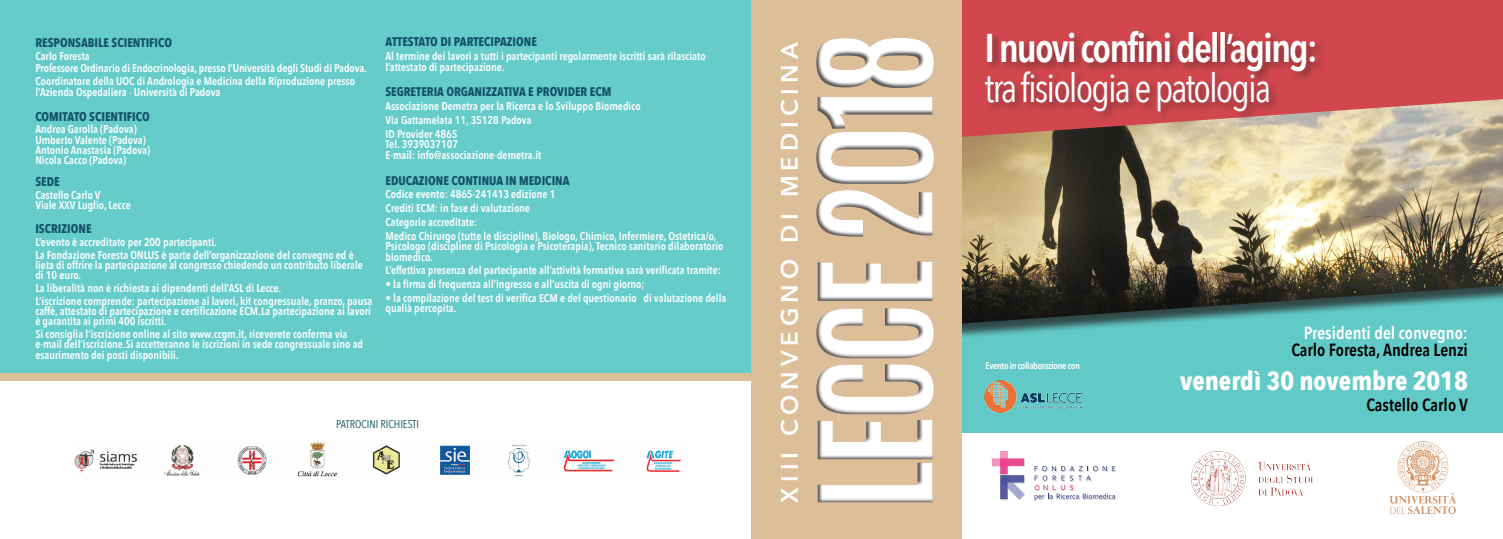
<style>
.page{position:relative;width:1503px;height:539px;background:#fff}
.page>*{position:absolute;margin:0;border:0;box-sizing:border-box;transform-origin:0 0}
.t1{font:700 133.5px "Antonio";letter-spacing:-.05em;color:#fff}
.t2{font:600 condensed 40px/40px "Avenir Next LT Pro";letter-spacing:-.05em;color:#fff}
.t3{font:700 condensed 26.25px "Avenir Next LT Pro";color:#fff}
.t4{font:600 23.75px "Avenir Next LT Pro";letter-spacing:.21em;color:#fff}
.t5{font:600 condensed 17.5px "Avenir Next LT Pro";color:#000}
.t6{font:600 condensed 17.5px "Avenir Next LT Pro";color:#fff}
.t7{font:700 condensed 12.5px "Avenir Next LT Pro";color:#125168}
.t8{font:600 condensed 11.25px/10.2px "Avenir Next LT Pro";color:#fff}
.t9{font:condensed 11.25px "Avenir Next LT Pro";color:#125168}
.t10{font:600 condensed 9.5px "Avenir Next LT Pro";letter-spacing:-.03em;color:#fff}
.s1{font-weight:400}
</style>
<div class="page">
<div style="left:0;top:0;width:751px;height:380px;background:#66ccc9"></div>
<img style="left:74px;top:440px;width:607px;height:37px">
<div style="left:0;top:373px;width:752px;height:7px;background:#dcbf99"></div>
<div style="left:752px;top:220px;width:750px;height:212px;background:#61cac7"></div>
<div style="left:752px;top:0;width:750px;height:170px;background:#d2474e"></div>
<div style="left:950px;top:101px;width:552px;height:239px;background:#231f20;opacity:.75"></div>
<img style="left:982px;top:99px;width:520px;height:225px">
<div style="left:751px;top:0;width:210px;height:539px;background:#dcbf99"></div>
<svg style="left:1034px;top:466px;width:81px;height:34px"></svg>
<svg style="left:991px;top:451px;width:33px;height:48px"></svg>
<img style="left:1191px;top:451px;width:121px;height:54px">
<div style="left:983px;top:29px;width:343px;height:94px;background:#231f20;opacity:.45"></div>
<div style="left:772px;top:0;width:210px;height:520px;background:#231f20;opacity:.75"></div>
<img style="left:984px;top:380px;width:97px;height:33px">
<img style="left:1389px;top:442px;width:68px;height:72px">
<p class="t7" style="left:35px;top:35px;width:138px">RESPONSABILE SCIENTIFICO</p>
<p class="t8" style="left:35px;top:50px;width:56px">Carlo Foresta</p>
<p class="t8" style="left:35px;top:63px;width:333px">Professore Ordinario di Endocrinologia, presso l’Università degli Studi di Padova.</p>
<p class="t8" style="left:35px;top:75px;width:321px;line-height:11px">Coordinatore della UOC di Andrologia e Medicina della Riproduzione presso l‘Azienda Ospedaliera - Università di Padova</p>
<p class="t7" style="left:35px;top:108px;width:116px">COMITATO SCIENTIFICO</p>
<p class="t8" style="left:35px;top:124px;width:116px">Andrea Garolla (Padova)<br>Umberto Valente (Padova)<br>Antonio Anastasia (Padova)<br>Nicola Cacco (Padova)</p>
<p class="t7" style="left:35px;top:174px;width:26px">SEDE</p>
<p class="t8" style="left:35px;top:190px;width:97px">Castello Carlo V<br>Viale XXV Luglio, Lecce</p>
<p class="t7" style="left:35px;top:221px;width:58px">ISCRIZIONE</p>
<p class="t8" style="left:35px;top:237px;width:183px">L’evento è accreditato per 200 partecipanti.</p>
<p class="t8" style="left:35px;top:249px;width:329px">La Fondazione Foresta ONLUS è parte dell’organizzazione del convegno ed è lieta di offrire la partecipazione al congresso chiedendo un contributo liberale di 10 euro.</p>
<p class="t8" style="left:35px;top:283px;width:247px">La liberalità non è richiesta ai dipendenti dell’ASL di Lecce.</p>
<p class="t8" style="left:35px;top:295px;width:338px">L’iscrizione comprende: partecipazione ai lavori, kit congressuale, pranzo, pausa caffè, attestato di partecipazione e certificazione ECM.La partecipazione ai lavori è garantita ai primi 400 iscritti.</p>
<p class="t8" style="left:35px;top:329px;width:329px">Si consiglia l’iscrizione online al sito www.ccgm.it, riceverete conferma via e-mail dell’iscrizione.Si accetteranno le iscrizioni in sede congressuale sino ad esaurimento dei posti disponibili.</p>
<p class="t7" style="left:385px;top:34px;width:153px">ATTESTATO DI PARTECIPAZIONE</p>
<p class="t8" style="left:385px;top:50px;width:322px;line-height:11px">Al termine dei lavori a tutti i partecipanti regolarmente iscritti sarà rilasciato l’attestato di partecipazione.</p>
<p class="t7" style="left:385px;top:84px;width:228px">SEGRETERIA ORGANIZZATIVA E PROVIDER ECM</p>
<p class="t8" style="left:385px;top:101px;width:257px">Associazione Demetra per la Ricerca e lo Sviluppo Biomedico</p>
<p class="t8" style="left:385px;top:115px;width:148px">Via Gattamelata 11, 35128 Padova</p>
<p class="t8" style="left:385px;top:128px;width:157px;line-height:10.6px">ID Provider 4865<br>Tel. 3939037107<br>E-mail: info@associazione-demetra.it</p>
<p class="t7" style="left:385px;top:172px;width:186px">EDUCAZIONE CONTINUA IN MEDICINA</p>
<p class="t8" style="left:385px;top:189px;width:171px">Codice evento: 4865-241413 edizione 1</p>
<p class="t8" style="left:385px;top:203px;width:146px">Crediti ECM: in fase di valutazione</p>
<p class="t8" style="left:385px;top:217px;width:93px">Categorie accreditate:</p>
<p class="t8" style="left:385px;top:231px;width:339px">Medico Chirurgo (tutte le discipline), Biologo, Chimico, Infermiere, Ostetrica/o,<br>Psicologo (discipline di Psicologia e Psicoterapia), Tecnico sanitario dilaboratorio biomedico.</p>
<p class="t8" style="left:385px;top:265px;width:337px">L’effettiva presenza del partecipante all’attività formativa sarà verificata tramite:</p>
<p class="t8" style="left:385px;top:279px;width:261px">• la firma di frequenza all’ingresso e all’uscita di ogni giorno;</p>
<p class="t8" style="left:385px;top:293px;width:342px">• la compilazione del test di verifica ECM e del questionario di valutazione della qualià percepita.</p>
<p class="t9" style="left:336px;top:417px;width:84px">PATROCINI RICHIESTI</p>
<p class="t4" style="left:775px;top:502px;width:462px;rotate:-90deg">XIII CONVEGNO DI MEDICINA</p>
<h1 class="t1" style="left:774px;top:510px;width:480px;rotate:-90deg">LECCE 2018</h1>
<p class="t2" style="left:984px;top:27px;width:335px">I nuovi confini dell’aging: <span class="s1">tra fisiologia e patologia</span></p>
<p class="t10" style="left:985px;top:359px;width:96px">Evento in collaborazione con</p>
<p class="t6" style="left:1303px;top:322px;width:165px">Presidenti del convegno:</p>
<p class="t5" style="left:1291px;top:339px;width:178px">Carlo Foresta, Andrea Lenzi</p>
<p class="t3" style="left:1180px;top:365px;width:289px">venerdì 30 novembre 2018</p>
<p class="t5" style="left:1366px;top:394px;width:103px">Castello Carlo V</p>
</div>
